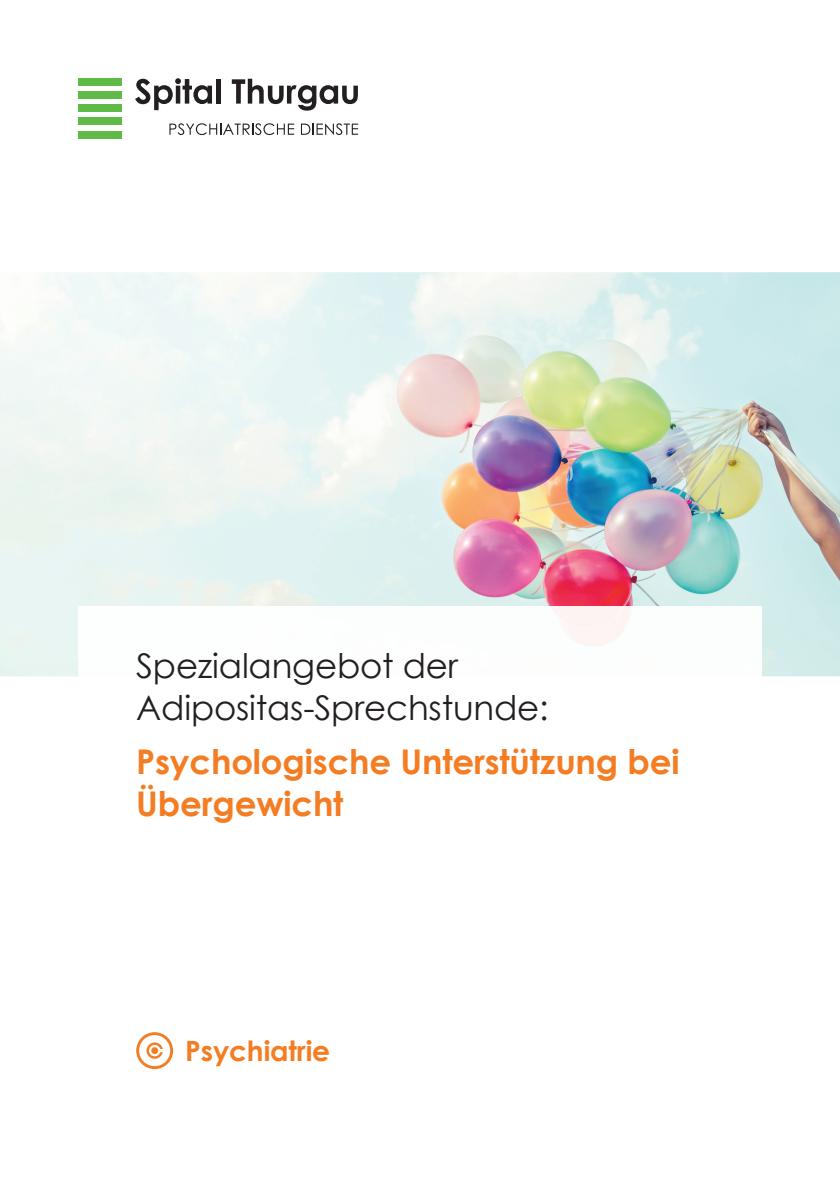
<style>
.page{position:relative;width:840px;height:1191px;background:#fff}
.page>*{position:absolute;margin:0;border:0;box-sizing:border-box;transform-origin:0 0}
.t1{font:34px/42px "Century Gothic";letter-spacing:-.005em;color:#231f20}
.t2{font:700 34px/42px "Century Gothic";letter-spacing:-.005em;color:#f47d23}
.t3{font:700 28px "Century Gothic";letter-spacing:-.005em;color:#f47d23}
</style>
<div class="page">
<img style="left:0;top:272px;width:839px;height:404px">
<img style="left:78px;top:607px;width:683px;height:69px">
<div style="left:78px;top:78px;width:44px;height:8px;background:#60bb46"></div>
<div style="left:78px;top:131px;width:44px;height:7px;background:#60bb46"></div>
<div style="left:78px;top:91px;width:44px;height:8px;background:#60bb46"></div>
<div style="left:78px;top:105px;width:44px;height:7px;background:#60bb46"></div>
<div style="left:78px;top:118px;width:44px;height:7px;background:#60bb46"></div>
<svg style="left:135px;top:78px;width:77px;height:32px"></svg>
<hr style="left:216px;top:79px;width:4px;height:25px;background:#231f20">
<svg style="left:232px;top:79px;width:126px;height:32px"></svg>
<svg style="left:169px;top:123px;width:125px;height:12px"></svg>
<svg style="left:301px;top:123px;width:57px;height:12px"></svg>
<svg style="left:136px;top:1032px;width:37px;height:37px"></svg>
<p class="t1" style="left:136px;top:644px;width:414px">Spezialangebot der<br>Adipositas-Sprechstunde:</p>
<p class="t2" style="left:136px;top:739px;width:544px">Psychologische Unterstützung bei<br>Übergewicht</p>
<p class="t3" style="left:185px;top:1032px;width:146px">Psychiatrie</p>
</div>
